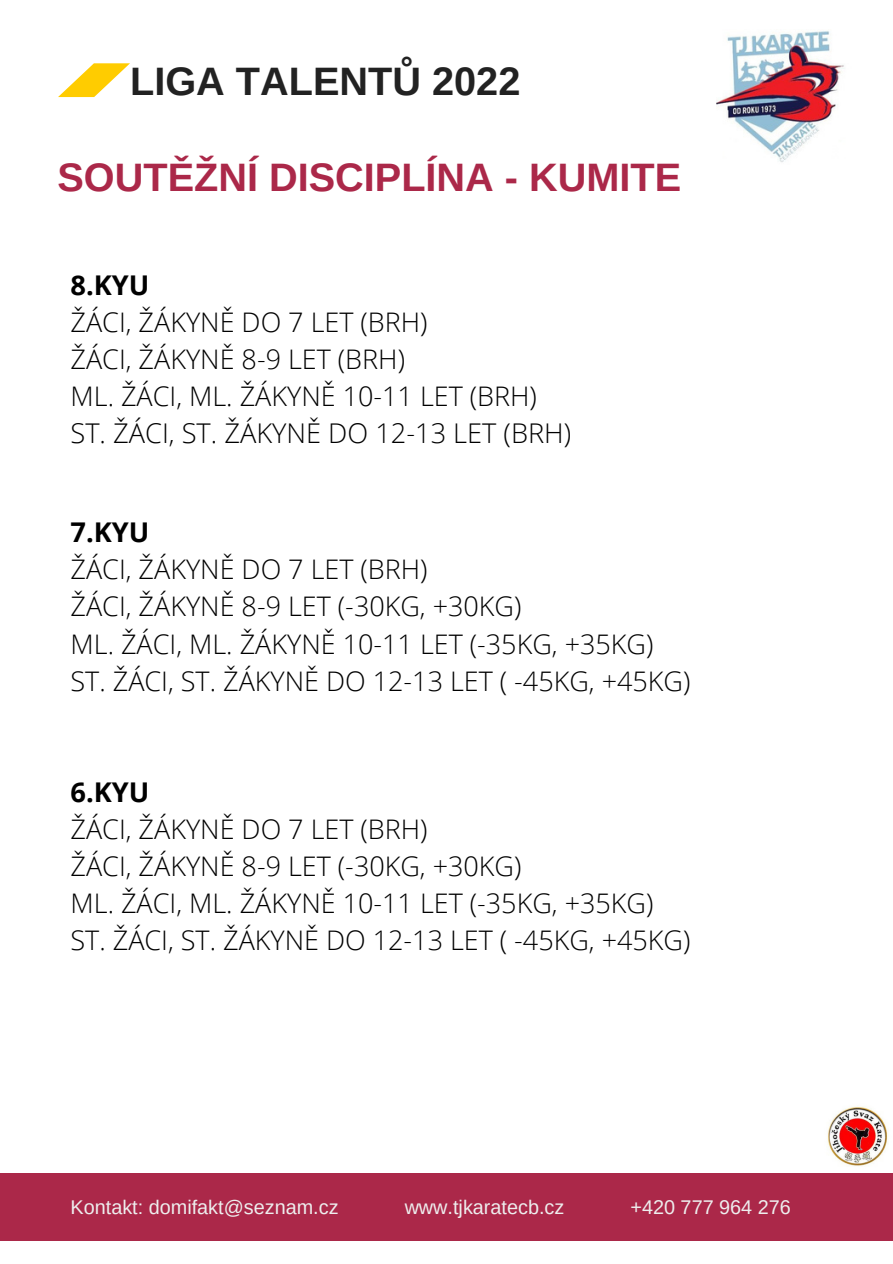
<style>
.page{position:relative;width:893px;height:1264px;background:#fff}
.page>*{position:absolute;margin:0;border:0;box-sizing:border-box;transform-origin:0 0}
.t1{font:700 39.6px "Arimo";color:#ab2849}
.t2{font:700 39.6px "Arimo";color:#222}
.t3{font:300 27.15px "Open Sans";color:#000}
.t4{font:700 27.15px "Open Sans";color:#000}
.t5{font:300 27px/37px "Open Sans";color:#000}
.t6{font:19.8px "Arimo";color:#eee}
</style>
<div class="page">
<svg style="left:58px;top:63px;width:72px;height:34px"></svg>
<div style="left:0;top:1173px;width:892px;height:67px;background:#ab2849"></div>
<img style="left:716px;top:31px;width:129px;height:131px">
<img style="left:828px;top:1106px;width:60px;height:60px">
<h1 class="t2" style="left:130px;top:59px;width:392px">LIGA TALENTŮ 2022</h1>
<h1 class="t1" style="left:57px;top:155px;width:625px">SOUTĚŽNÍ DISCIPLÍNA - KUMITE</h1>
<p class="t4" style="left:71px;top:265px;width:80px">8.KYU</p>
<p class="t5" style="left:71px;top:303px;width:468px">ŽÁCI, ŽÁKYNĚ DO 7 LET (BRH)<br>ŽÁCI, ŽÁKYNĚ 8-9 LET (BRH)<br>ML. ŽÁCI, ML. ŽÁKYNĚ 10-11 LET (BRH)</p>
<p class="t3" style="left:71px;top:414px;width:502px">ST. ŽÁCI, ST. ŽÁKYNĚ DO 12-13 LET (BRH)</p>
<p class="t4" style="left:71px;top:513px;width:80px">7.KYU</p>
<p class="t5" style="left:71px;top:550px;width:621px">ŽÁCI, ŽÁKYNĚ DO 7 LET (BRH)<br>ŽÁCI, ŽÁKYNĚ 8-9 LET (-30KG, +30KG)<br>ML. ŽÁCI, ML. ŽÁKYNĚ 10-11 LET (-35KG, +35KG)<br>ST. ŽÁCI, ST. ŽÁKYNĚ DO 12-13 LET ( -45KG, +45KG)</p>
<p class="t4" style="left:71px;top:772px;width:80px">6.KYU</p>
<p class="t5" style="left:71px;top:809px;width:621px">ŽÁCI, ŽÁKYNĚ DO 7 LET (BRH)<br>ŽÁCI, ŽÁKYNĚ 8-9 LET (-30KG, +30KG)<br>ML. ŽÁCI, ML. ŽÁKYNĚ 10-11 LET (-35KG, +35KG)<br>ST. ŽÁCI, ST. ŽÁKYNĚ DO 12-13 LET ( -45KG, +45KG)</p>
<p class="t6" style="left:71px;top:1195px;width:269px">Kontakt: domifakt@seznam.cz</p>
<p class="t6" style="left:404px;top:1195px;width:161px">www.tjkaratecb.cz</p>
<p class="t6" style="left:630px;top:1195px;width:162px">+420 777 964 276</p>
</div>
